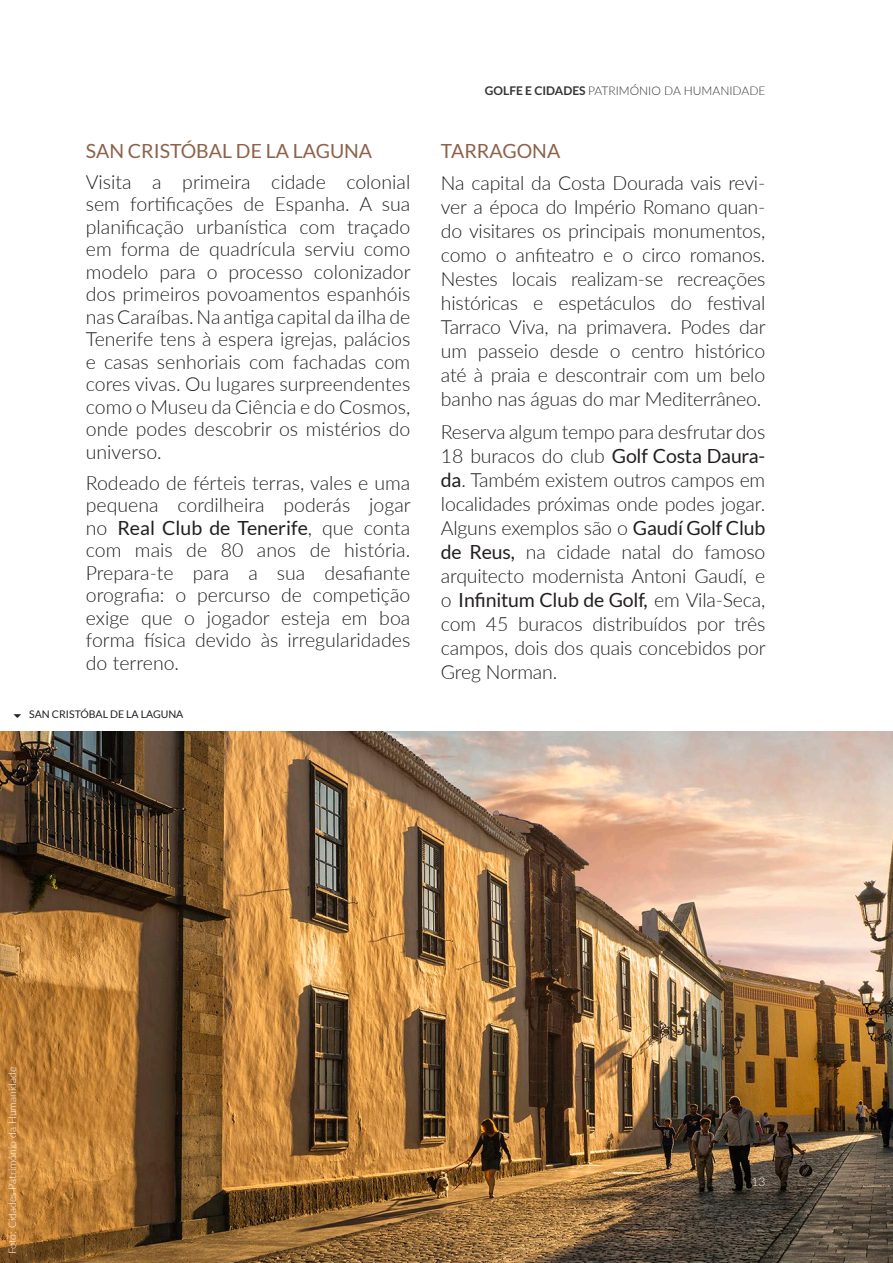
<style>
.page{position:relative;width:893px;height:1263px;background:#fff}
.page>*{position:absolute;margin:0;border:0;box-sizing:border-box;transform-origin:0 0}
.Body{font:300 19.5px/22.5px "Lato";letter-spacing:-.01em;color:#231f20;text-align:justify}
.t1{font:19.5px "Lato";color:#8d614a}
.t2{font:300 12px "Lato";color:#353534}
.t3{font:300 12px "Lato";color:#fff}
.PIE_ARRIBA{font:300 10.5px "Lato";color:#fff}
.t4{font:10.5px "Lato";color:#231f20}
.s1{font-weight:400}
.s2{font-weight:700}
</style>
<div class="page">
<img style="left:0;top:731px;width:893px;height:532px">
<h3 class="t1" style="left:86px;top:140px;width:288px">SAN CRISTÓBAL DE LA LAGUNA</h3>
<p class="Body" style="left:86px;top:170px;width:326px">Visita a primeira cidade colonial sem fortificações de Espanha. A sua planificação urbanística com traçado em forma de quadrícula serviu como modelo para o processo colonizador dos primeiros povoamentos espanhóis nas Caraíbas. Na antiga capital da ilha de Tenerife tens à espera igrejas, palácios e casas senhoriais com fachadas com cores vivas. Ou lugares surpreendentes como o Museu da Ciência e do Cosmos, onde podes descobrir os mistérios do universo.</p>
<p class="Body" style="left:86px;top:471px;width:326px">Rodeado de férteis terras, vales e uma pequena cordilheira poderás jogar no <span class="s1">Real Club de Tenerife</span>, que conta com mais de 80 anos de história.<br>Prepara-te para a sua desafiante orografia: o percurso de competição exige que o jogador esteja em boa forma física devido às irregularidades do terreno.</p>
<p class="t4" style="left:29px;top:708px;width:156px">SAN CRISTÓBAL DE LA LAGUNA</p>
<p class="t2" style="left:485px;top:82px;width:282px"><span class="s2">GOLFE E CIDADES</span> PATRIMÓNIO DA HUMANIDADE</p>
<h3 class="t1" style="left:441px;top:140px;width:121px">TARRAGONA</h3>
<p class="Body" style="left:441px;top:171px;width:326px;line-height:24px">Na capital da Costa Dourada vais revi&shy;ver a época do Império Romano quan&shy;do visitares os principais monumentos, como o anfiteatro e o circo romanos.<br>Nestes locais realizam-se recreações históricas e espetáculos do festival Tarraco Viva, na primavera. Podes dar um passeio desde o centro histórico até à praia e descontrair com um belo banho nas águas do mar Mediterrâneo.</p>
<p class="Body" style="left:441px;top:419px;width:326px;line-height:24px">Reserva algum tempo para desfrutar dos 18 buracos do club <span class="s1">Golf Costa Daura&shy;da</span>. Também existem outros campos em localidades próximas onde podes jogar.<br>Alguns exemplos são o <span class="s1">Gaudí Golf Club de Reus,</span> na cidade natal do famoso arquitecto modernista Antoni Gaudí, e o <span class="s1">Infinitum Club de Golf,</span> em Vila-Seca, com 45 buracos distribuídos por três campos, dois dos quais concebidos por Greg Norman.</p>
<p class="PIE_ARRIBA" style="left:5px;top:1254px;width:189px;rotate:-90deg">Foto: Cidades Património da Humanidade</p>
<p class="t3" style="left:751px;top:1173px;width:15px">13</p>
</div>
